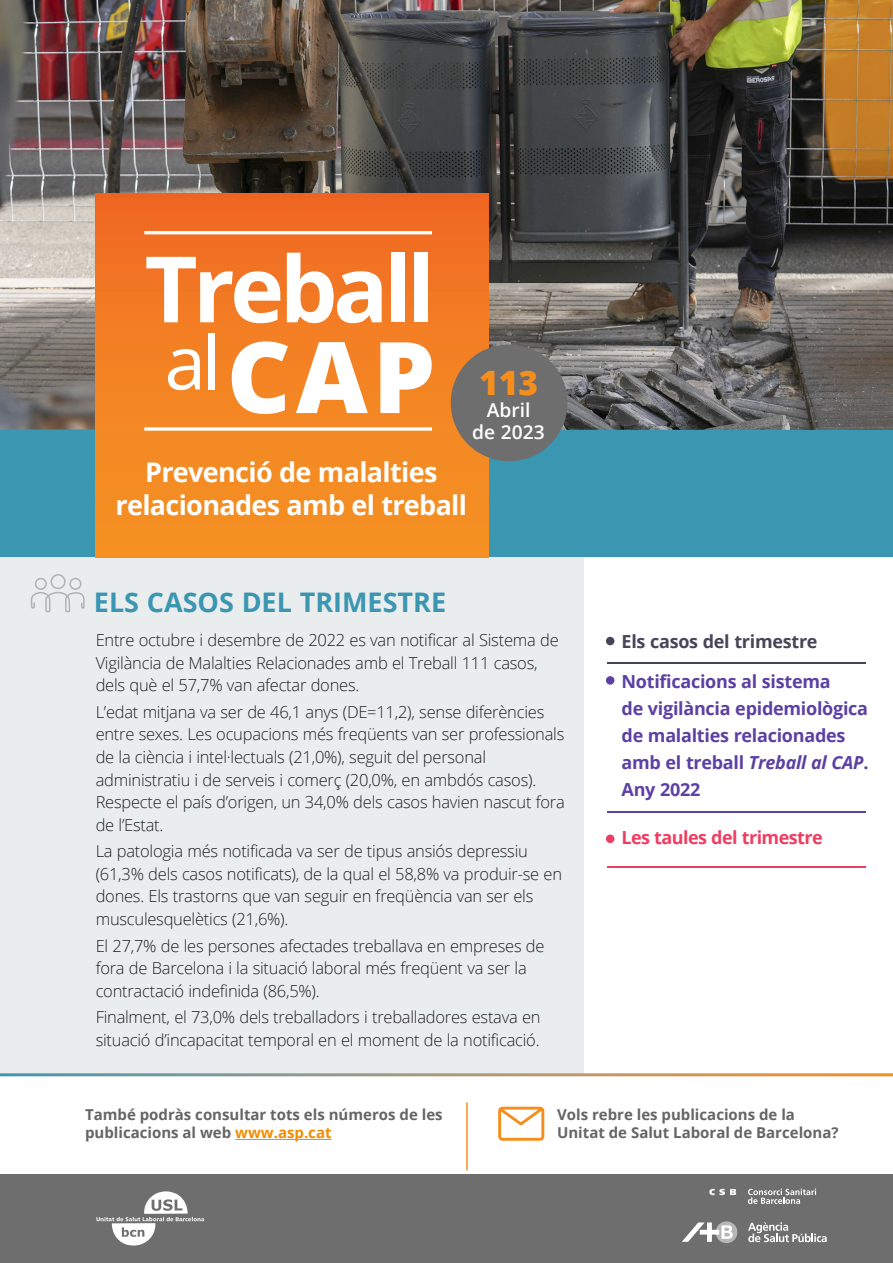
<style>
.page{position:relative;width:893px;height:1263px;background:#fff}
.page>*{position:absolute;margin:0;border:0;box-sizing:border-box;transform-origin:0 0}
.t1{font:800 99px "Open Sans";color:#fff}
.t2{font:700 91.65px "Open Sans";letter-spacing:-.05em;color:#fff}
.t3{font:74.25px "Open Sans";color:#fff}
.Edicio_MES{font:800 33.6px "Open Sans";color:#f68e1e}
.t4{font:700 27px/33px "Open Sans";letter-spacing:-.025em;color:#fff;text-align:center}
.Casos_TIT{font:700 27px "Open Sans";color:#3b96b1}
.Edicio_MES-2{font:600 19.2px "Open Sans";color:#fff}
.Casos_TXT{font:700 18px/27px "Open Sans";letter-spacing:-.015em;color:#5c40a3}
.Casos_TXT-2{font:700 18px "Open Sans";letter-spacing:-.03em;color:#ed3d61}
.Casos_TXT-3{font:700 18px "Open Sans";letter-spacing:-.015em;color:#474557}
.Casos_TXT-4{font:300 16.5px/22.5px "Open Sans";letter-spacing:-.015em;color:#231f20}
.t5{font:700 15px/18px "Open Sans";color:#656565}
.s1{font-style:italic}
.s2{color:#f28c00}
</style>
<div class="page">
<img style="left:0;top:0;width:893px;height:429px">
<div style="left:0;top:512px;width:584px;height:564px;background:#eaedee"></div>
<div style="left:0;top:1175px;width:893px;height:88px;background:#6e6e6e"></div>
<div style="left:0;top:429px;width:893px;height:128px;background:#3b96b1"></div>
<img style="left:96px;top:194px;width:392px;height:363px">
<hr style="left:235px;top:1139px;width:97px;height:1px;background:#f28c00">
<svg style="left:498px;top:1107px;width:46px;height:34px"></svg>
<hr style="left:466px;top:1102px;width:2px;height:68px;background:#f68e1e">
<hr style="left:0;top:1073px;width:893px;height:3px;background:#fff">
<svg style="left:96px;top:1191px;width:108px;height:54px"></svg>
<svg style="left:144px;top:427px;width:288px;height:4px"></svg>
<hr style="left:144px;top:231px;width:288px;height:3px;background:#fff">
<div style="left:451px;top:344px;width:116px;height:117px;background:#6e6e6e;border-radius:50%"></div>
<hr style="left:608px;top:811px;width:258px;height:1px;background:#5c40a3">
<hr style="left:608px;top:662px;width:258px;height:1px;background:#474557">
<hr style="left:608px;top:866px;width:258px;height:1px;background:#ed3d61">
<div style="left:606px;top:676px;width:8px;height:9px;background:#5c40a3;border-radius:50%"></div>
<div style="left:606px;top:637px;width:8px;height:8px;background:#474557;border-radius:50%"></div>
<div style="left:606px;top:834px;width:8px;height:9px;background:#ed3d61;border-radius:50%"></div>
<svg style="left:30px;top:591px;width:55px;height:22px"></svg>
<div style="left:35px;top:578px;width:12px;height:12px;border:2px solid #aeb3b5;border-radius:50%"></div>
<div style="left:69px;top:578px;width:12px;height:12px;border:2px solid #aeb3b5;border-radius:50%"></div>
<div style="left:51px;top:574px;width:15px;height:15px;border:2px solid #aeb3b5;border-radius:50%"></div>
<svg style="left:748px;top:1188px;width:68px;height:16px"></svg>
<svg style="left:709px;top:1189px;width:27px;height:6px"></svg>
<svg style="left:748px;top:1222px;width:79px;height:20px"></svg>
<div style="left:716px;top:1221px;width:21px;height:22px;background:#b6b6b6;border-radius:50%"></div>
<svg style="left:682px;top:1222px;width:51px;height:20px"></svg>
<p class="t2" style="left:145px;top:224px;width:292px">Treball</p>
<p class="t3" style="left:165px;top:312px;width:58px">al</p>
<p class="t1" style="left:227px;top:302px;width:210px">CAP</p>
<p class="Edicio_MES" style="left:479px;top:358px;width:61px">113</p>
<p class="Edicio_MES-2" style="left:487px;top:397px;width:45px">Abril</p>
<p class="Edicio_MES-2" style="left:472px;top:418px;width:74px">de 2023</p>
<p class="t4" style="left:115px;top:455px;width:353px">Prevenció de malalties relacionades amb el treball</p>
<p class="Casos_TIT" style="left:94px;top:583px;width:354px">ELS CASOS DEL TRIMESTRE</p>
<p class="Casos_TXT-4" style="left:96px;top:628px;width:465px">Entre octubre i desembre de 2022 es van notificar al Sistema de<br>Vigilància de Malalties Relacionades amb el Treball 111 casos, dels què el 57,7% van afectar dones.</p>
<p class="Casos_TXT-4" style="left:96px;top:700px;width:471px">L’edat mitjana va ser de 46,1 anys (DE=11,2), sense diferències entre sexes. Les ocupacions més freqüents van ser professionals de la ciència i intel·lectuals (21,0%), seguit del personal administratiu i de serveis i comerç (20,0%, en ambdós casos).<br>Respecte el país d’origen, un 34,0% dels casos havien nascut fora de l’Estat.</p>
<p class="Casos_TXT-4" style="left:96px;top:839px;width:468px">La patologia més notificada va ser de tipus ansiós depressiu (61,3% dels casos notificats), de la qual el 58,8% va produir-se en dones. Els trastorns que van seguir en freqüència van ser els musculesquelètics (21,6%).</p>
<p class="Casos_TXT-4" style="left:96px;top:934px;width:450px">El 27,7% de les persones afectades treballava en empreses de fora de Barcelona i la situació laboral més freqüent va ser la contractació indefinida (86,5%).</p>
<p class="Casos_TXT-4" style="left:96px;top:1005px;width:446px">Finalment, el 73,0% dels treballadors i treballadores estava en situació d’incapacitat temporal en el moment de la notificació.</p>
<p class="Casos_TXT-3" style="left:621px;top:629px;width:198px">Els casos del trimestre</p>
<p class="Casos_TXT" style="left:621px;top:667px;width:249px">Notificacions al sistema<br>de vigilància epidemiològica de malalties relacionades amb el treball <span class="s1">Treball al CAP</span>.<br>Any 2022</p>
<p class="Casos_TXT-2" style="left:621px;top:825px;width:203px">Les taules del trimestre</p>
<p class="t5" style="left:85px;top:1105px;width:359px">També podràs consultar tots els números de les publicacions al web <span class="s2">www.asp.cat</span></p>
<p class="t5" style="left:557px;top:1105px;width:239px">Vols rebre les publicacions de la</p>
<p class="t5" style="left:557px;top:1123px;width:283px">Unitat de Salut Laboral de Barcelona?</p>
</div>
